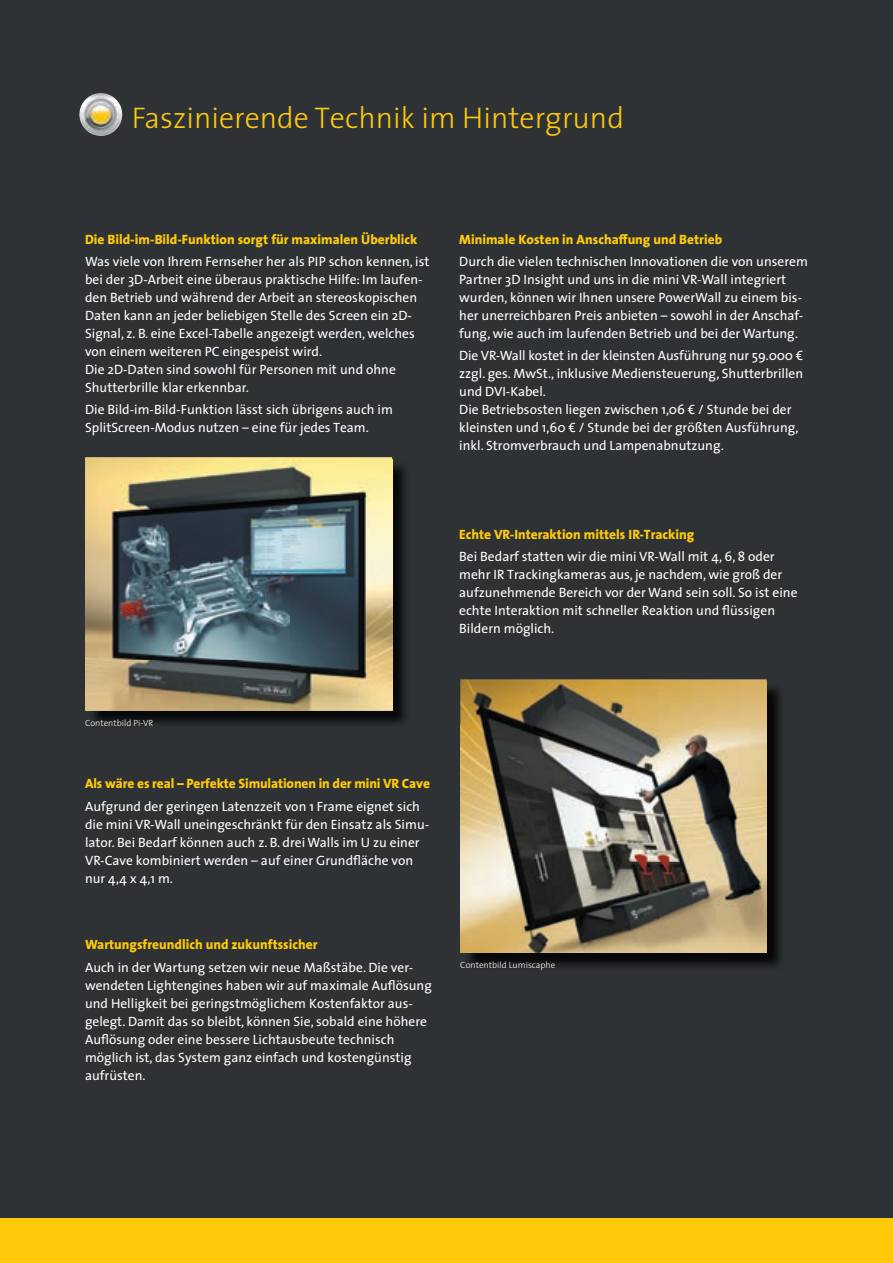
<style>
.page{position:relative;width:893px;height:1263px;background:#2f3235}
.page>*{position:absolute;margin:0;border:0;box-sizing:border-box;transform-origin:0 0}
.t1{font:300 30px "The Sans 3";color:#feca0a}
.t2{font:13.5px/18px "The Sans 5";color:#fff}
.t3{font:800 13.5px "The Sans 8";color:#feca0a}
.t4{font:300 9px "The Sans 3";color:#fff}
</style>
<div class="page">
<div style="left:0;top:1218px;width:893px;height:45px;background:#feca0a"></div>
<img style="left:93px;top:459px;width:312px;height:265px">
<img style="left:85px;top:457px;width:307px;height:50px">
<img style="left:85px;top:507px;width:2px;height:204px">
<img style="left:87px;top:459px;width:305px;height:252px">
<img style="left:460px;top:679px;width:307px;height:45px">
<img style="left:460px;top:724px;width:2px;height:229px">
<img style="left:462px;top:681px;width:305px;height:272px">
<img style="left:79px;top:93px;width:44px;height:43px">
<h1 class="t1" style="left:132px;top:93px;width:494px">Faszinierende Technik im Hintergrund</h1>
<p class="t3" style="left:85px;top:228px;width:334px">Die Bild-im-Bild-Funktion sorgt für maximalen Überblick</p>
<p class="t2" style="left:85px;top:252px;width:346px">Was viele von Ihrem Fernseher her als PIP schon kennen, ist bei der 3D-Arbeit eine überaus praktische Hilfe: Im laufen&shy;den Betrieb und während der Arbeit an stereoskopischen Daten kann an jeder beliebigen Stelle des Screen ein 2D-Signal, z. B. eine Excel-Tabelle angezeigt werden, welches von einem weiteren PC eingespeist wird.<br>Die 2D-Daten sind sowohl für Personen mit und ohne Shutterbrille klar erkennbar.</p>
<p class="t2" style="left:85px;top:400px;width:309px">Die Bild-im-Bild-Funktion lässt sich übrigens auch im<br>SplitScreen-Modus nutzen – eine für jedes Team.</p>
<p class="t3" style="left:459px;top:228px;width:264px">Minimale Kosten in Anschaffung und Betrieb</p>
<p class="t2" style="left:459px;top:252px;width:350px">Durch die vielen technischen Innovationen die von unserem Partner 3D Insight und uns in die mini VR-Wall integriert wurden, können wir Ihnen unsere PowerWall zu einem bis&shy;her unerreichbaren Preis anbieten – sowohl in der Anschaf&shy;fung, wie auch im laufenden Betrieb und bei der Wartung.</p>
<p class="t2" style="left:459px;top:346px;width:346px">Die VR-Wall kostet in der kleinsten Ausführung nur 59.000 € zzgl. ges. MwSt., inklusive Mediensteuerung, Shutterbrillen und DVI-Kabel.<br>Die Betriebsosten liegen zwischen 1,06 € / Stunde bei der kleinsten und 1,60 € / Stunde bei der größten Ausführung, inkl. Stromverbrauch und Lampenabnutzung.</p>
<p class="t3" style="left:459px;top:523px;width:237px">Echte VR-Interaktion mittels IR-Tracking</p>
<p class="t2" style="left:459px;top:547px;width:340px">Bei Bedarf statten wir die mini VR-Wall mit 4, 6, 8 oder mehr IR Trackingkameras aus, je nachdem, wie groß der aufzunehmende Bereich vor der Wand sein soll. So ist eine echte Interaktion mit schneller Reaktion und flüssigen Bildern möglich.</p>
<p class="t4" style="left:85px;top:715px;width:70px">Contentbild Pi-VR</p>
<p class="t3" style="left:85px;top:772px;width:346px">Als wäre es real – Perfekte Simulationen in der mini VR Cave</p>
<p class="t2" style="left:85px;top:796px;width:346px">Aufgrund der geringen Latenzzeit von 1 Frame eignet sich die mini VR-Wall uneingeschränkt für den Einsatz als Simu&shy;lator. Bei Bedarf können auch z. B. drei Walls im U zu einer VR-Cave kombiniert werden – auf einer Grundfläche von nur 4,4 x 4,1 m.</p>
<p class="t3" style="left:85px;top:933px;width:234px">Wartungsfreundlich und zukunftssicher</p>
<p class="t2" style="left:85px;top:957px;width:348px">Auch in der Wartung setzen wir neue Maßstäbe. Die ver&shy;wendeten Lightengines haben wir auf maximale Auflösung und Helligkeit bei geringstmöglichem Kostenfaktor aus&shy;gelegt. Damit das so bleibt, können Sie, sobald eine höhere Auflösung oder eine bessere Lichtausbeute technisch möglich ist, das System ganz einfach und kostengünstig aufrüsten.</p>
<p class="t4" style="left:460px;top:957px;width:97px">Contentbild Lumiscaphe</p>
</div>
